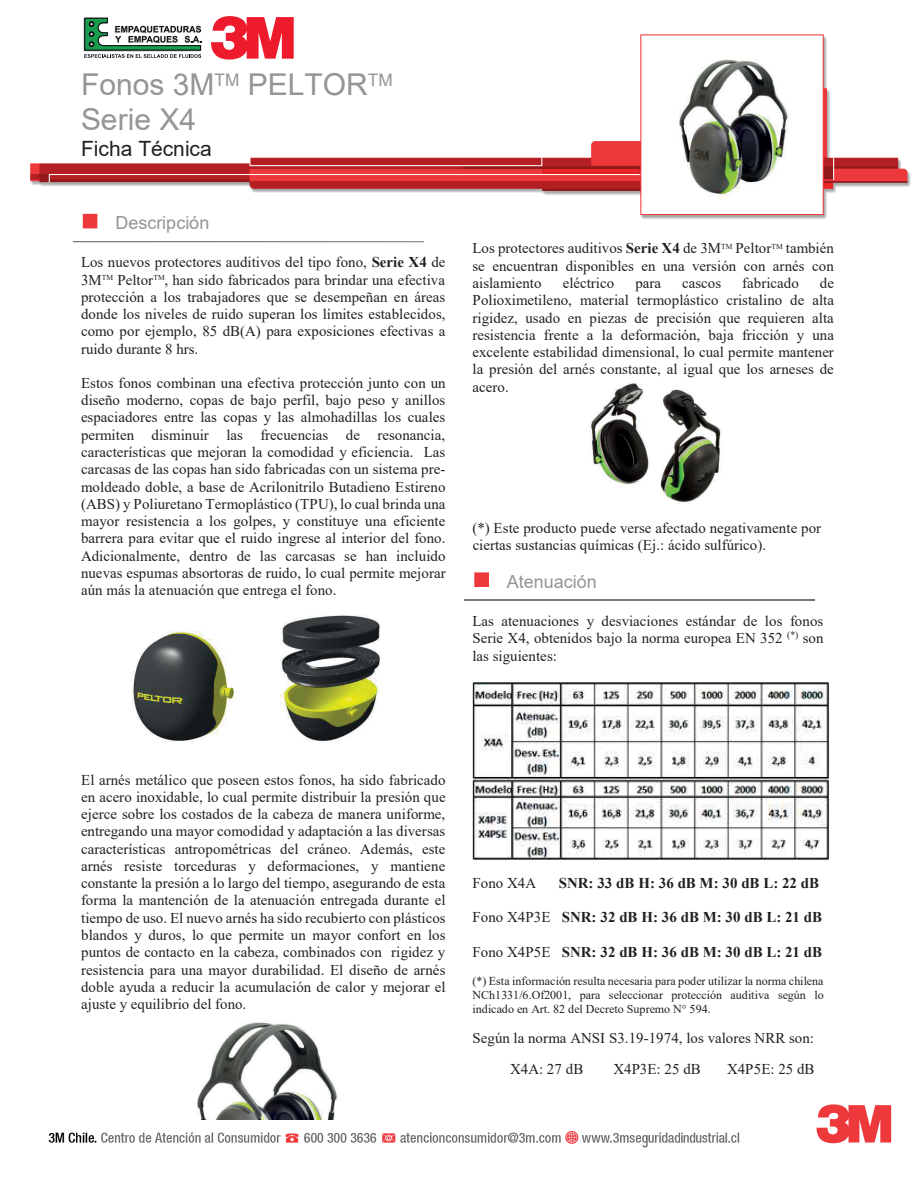
<style>
.page{position:relative;width:918px;height:1188px;background:#fff}
.page>*{position:absolute;margin:0;border:0;box-sizing:border-box;transform-origin:0 0}
.t1{font:30px/34.5px "Arial";color:#939598}
.t2{font:21px "Arial";color:#231f20}
.t3{font:18px "Arial";color:#939598}
.t4{font:15px/17.2px "Times New Roman";color:#231f20;text-align:justify}
.t5{font:700 15px "Times New Roman";color:#231f20}
.t6{font:12px/13.8px "Times New Roman";letter-spacing:-.005em;color:#231f20;text-align:justify}
.s1{font-weight:700}
.s2{font-weight:400}
</style>
<div class="page">
<img style="left:30px;top:17px;width:881px;height:1131px">
<div style="left:4px;top:259px;width:910px;height:129px;background:#fff"></div>
<div style="left:4px;top:388px;width:910px;height:129px;background:#fff"></div>
<div style="left:4px;top:517px;width:910px;height:129px;background:#fff"></div>
<div style="left:4px;top:646px;width:910px;height:129px;background:#fff"></div>
<div style="left:4px;top:776px;width:910px;height:129px;background:#fff"></div>
<div style="left:4px;top:905px;width:910px;height:129px;background:#fff"></div>
<img style="left:472px;top:682px;width:358px;height:178px">
<svg style="left:83px;top:214px;width:14px;height:14px"></svg>
<svg style="left:474px;top:572px;width:15px;height:15px"></svg>
<img style="left:280px;top:615px;width:100px;height:126px">
<hr style="left:73px;top:241px;width:351px;height:1px;background:#767a7c">
<hr style="left:464px;top:600px;width:351px;height:1px;background:#767a7c">
<img style="left:133px;top:632px;width:101px;height:109px">
<img style="left:649px;top:42px;width:165px;height:165px">
<img style="left:189px;top:1022px;width:154px;height:98px">
<img style="left:591px;top:383px;width:130px;height:121px">
<svg style="left:211px;top:16px;width:83px;height:44px"></svg>
<svg style="left:83px;top:18px;width:118px;height:40px"></svg>
<h1 class="t1" style="left:81px;top:67px;width:313px">Fonos 3M<sup>TM</sup> PELTOR<sup>TM<br></sup>Serie X4</h1>
<h2 class="t2" style="left:81px;top:134px;width:132px">Ficha Técnica</h2>
<p class="t3" style="left:115px;top:210px;width:95px">Descripción</p>
<p class="t4" style="left:81px;top:253px;width:366px">Los nuevos protectores auditivos del tipo fono, <span class="s1">Serie X4</span> de 3M<sup>TM</sup> Peltor<sup>TM</sup>, han sido fabricados para brindar una efectiva protección a los trabajadores que se desempeñan en áreas donde los niveles de ruido superan los límites establecidos, como por ejemplo, 85 dB(A) para exposiciones efectivas a ruido durante 8 hrs.</p>
<p class="t4" style="left:81px;top:374px;width:366px">Estos fonos combinan una efectiva protección junto con un diseño moderno, copas de bajo perfil, bajo peso y anillos espaciadores entre las copas y las almohadillas los cuales permiten disminuir las frecuencias de resonancia, características que mejoran la comodidad y eficiencia. Las carcasas de las copas han sido fabricadas con un sistema pre&shy;moldeado doble, a base de Acrilonitrilo Butadieno Estireno (ABS) y Poliuretano Termoplástico (TPU), lo cual brinda una mayor resistencia a los golpes, y constituye una eficiente barrera para evitar que el ruido ingrese al interior del fono.<br>Adicionalmente, dentro de las carcasas se han incluido nuevas espumas absortoras de ruido, lo cual permite mejorar aún más la atenuación que entrega el fono.</p>
<p class="t4" style="left:473px;top:239px;width:363px">Los protectores auditivos <span class="s1">Serie X4</span> de 3M<sup>TM</sup> Peltor<sup>TM</sup> también se encuentran disponibles en una versión con arnés con aislamiento</p>
<p class="t4" style="left:473px;top:274px;width:363px;text-indent:347px">de Polioximetileno, material termoplástico cristalino de alta rigidez, usado en piezas de precisión que requieren alta resistencia frente a la deformación, baja fricción y una excelente estabilidad dimensional, lo cual permite mantener la presión del arnés constante, al igual que los arneses de acero.</p>
<p class="t4" style="left:563px;top:274px;width:53px">eléctrico</p>
<p class="t4" style="left:635px;top:274px;width:27px">para</p>
<p class="t4" style="left:682px;top:274px;width:41px">cascos</p>
<p class="t4" style="left:742px;top:274px;width:58px">fabricado</p>
<p class="t4" style="left:473px;top:519px;width:350px">(*) Este producto puede verse afectado negativamente por ciertas sustancias químicas (Ej.: ácido sulfúrico).</p>
<p class="t3" style="left:507px;top:569px;width:92px">Atenuación</p>
<p class="t4" style="left:472px;top:612px;width:353px">Las atenuaciones y desviaciones estándar de los fonos Serie X4, obtenidos bajo la norma europea EN 352 <sup>(*)</sup> son las siguientes:</p>
<p class="t4" style="left:81px;top:771px;width:366px">El arnés metálico que poseen estos fonos, ha sido fabricado en acero inoxidable, lo cual permite distribuir la presión que ejerce sobre los costados de la cabeza de manera uniforme, entregando una mayor comodidad y adaptación a las diversas características antropométricas del cráneo. Además, este arnés resiste torceduras y deformaciones, y mantiene constante la presión a lo largo del tiempo, asegurando de esta forma la mantención de la atenuación entregada durante el tiempo de uso. El nuevo arnés ha sido recubierto con plásticos blandos y duros, lo que permite un mayor confort en los puntos de contacto en la cabeza, combinados con rigidez y resistencia para una mayor durabilidad. El diseño de arnés doble ayuda a reducir la acumulación de calor y mejorar el ajuste y equilibrio del fono.</p>
<p class="t4" style="left:473px;top:874px;width:65px">Fono X4A</p>
<p class="t5" style="left:559px;top:872px;width:262px">SNR: 33 dB H: 36 dB M: 30 dB L: 22 dB</p>
<p class="t5" style="left:473px;top:906px;width:351px"><span class="s2">Fono X4P3E</span> SNR: 32 dB H: 36 dB M: 30 dB L: 21 dB</p>
<p class="t5" style="left:473px;top:941px;width:351px"><span class="s2">Fono X4P5E</span> SNR: 32 dB H: 36 dB M: 30 dB L: 21 dB</p>
<p class="t6" style="left:472px;top:974px;width:353px">(*) Esta información resulta necesaria para poder utilizar la norma chilena NCh1331/6.Of2001, para seleccionar protección auditiva según lo indicado en Art. 82 del Decreto Supremo N° 594.</p>
<p class="t4" style="left:510px;top:1022px;width:305px;line-height:31.2px;text-indent:-38px">Según la norma ANSI S3.19-1974, los valores NRR son:<br>X4A: 27 dB</p>
<p class="t4" style="left:613px;top:1060px;width:89px">X4P3E: 25 dB</p>
<p class="t4" style="left:727px;top:1060px;width:89px">X4P5E: 25 dB</p>
</div>
